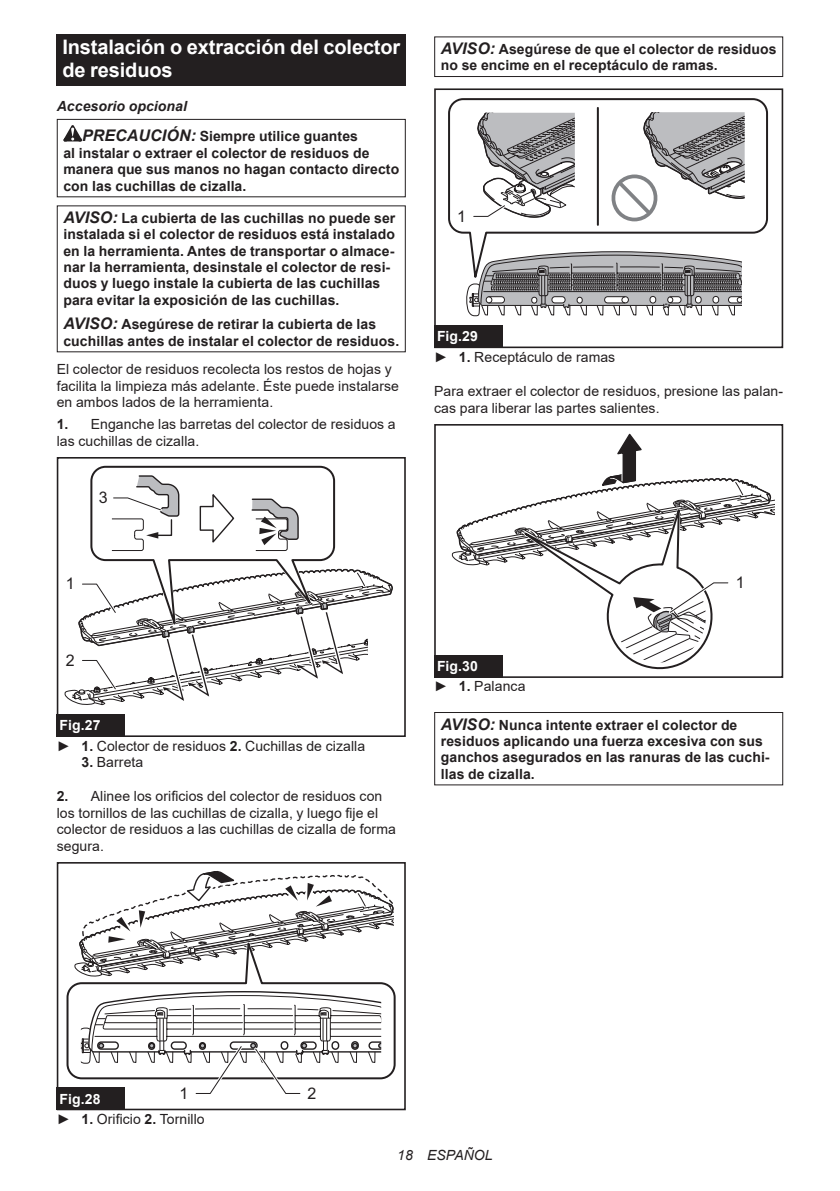
<style>
.page{position:relative;width:840px;height:1191px;background:#fff}
.page>*{position:absolute;margin:0;border:0;box-sizing:border-box;transform-origin:0 0}
.t1{font:700 20px/23.4px "Arial";letter-spacing:-.01em;color:#fff}
.t2{font:16px "Arial";color:#231f20}
.t3{font:700 14px/16.4px "Arial";letter-spacing:.005em;color:#231f20}
.t4{font:14px/16.4px "Arial";letter-spacing:.005em;color:#231f20}
.t5{font:italic 14px "Arial";letter-spacing:.005em;color:#231f20}
.s1{font-style:italic}
.s2{font-style:italic;font-size:16px}
.s3{font-weight:700}
.s4{font-weight:700;color:#fff}
</style>
<div class="page">
<div style="left:57px;top:34px;width:348px;height:52px;background:#231f20"></div>
<svg style="left:63px;top:125px;width:19px;height:16px"></svg>
<div style="left:57px;top:119px;width:348px;height:78px;border:1px solid #231f20"></div>
<div style="left:57px;top:457px;width:348px;height:280px;border:2px solid #231f20"></div>
<svg style="left:64px;top:467px;width:329px;height:239px"></svg>
<div style="left:57px;top:714px;width:68px;height:23px;background:#231f20"></div>
<svg style="left:66px;top:984px;width:8px;height:93px"></svg>
<div style="left:57px;top:862px;width:348px;height:248px;border:2px solid #231f20"></div>
<svg style="left:74px;top:863px;width:331px;height:233px"></svg>
<div style="left:57px;top:1087px;width:68px;height:23px;background:#231f20"></div>
<div style="left:434px;top:36px;width:348px;height:41px;border:1px solid #231f20"></div>
<svg style="left:466px;top:288px;width:274px;height:28px"></svg>
<svg style="left:448px;top:98px;width:294px;height:190px"></svg>
<svg style="left:604px;top:98px;width:164px;height:137px"></svg>
<hr style="left:596px;top:108px;width:2px;height:117px;background:#231f20">
<div style="left:434px;top:88px;width:348px;height:260px;border:2px solid #231f20"></div>
<svg style="left:470px;top:113px;width:104px;height:107px"></svg>
<div style="left:434px;top:325px;width:68px;height:23px;background:#231f20"></div>
<div style="left:434px;top:424px;width:348px;height:254px;border:2px solid #231f20"></div>
<svg style="left:451px;top:433px;width:322px;height:243px"></svg>
<div style="left:434px;top:655px;width:68px;height:23px;background:#231f20"></div>
<div style="left:434px;top:712px;width:348px;height:73px;border:1px solid #231f20"></div>
<h1 class="t1" style="left:62px;top:36px;width:339px">Instalación o extracción del colector de residuos</h1>
<p class="t3" style="left:82px;top:91px;width:277px;line-height:30.6px;text-indent:-25px"><span class="s1">Accesorio opcional<br></span><span class="s2">PRECAUCIÓN:</span> Siempre utilice guantes</p>
<p class="t3" style="left:63px;top:145px;width:337px">al instalar o extraer el colector de residuos de manera que sus manos no hagan contacto directo con las cuchillas de cizalla.</p>
<p class="t3" style="left:63px;top:210px;width:333px"><span class="s2">AVISO:</span> La cubierta de las cuchillas no puede ser instalada si el colector de residuos está instalado en la herramienta. Antes de transportar o almace&shy;nar la herramienta, desinstale el colector de resi&shy;duos y luego instale la cubierta de las cuchillas para evitar la exposición de las cuchillas.</p>
<p class="t3" style="left:63px;top:316px;width:337px"><span class="s2">AVISO:</span> Asegúrese de retirar la cubierta de las cuchillas antes de instalar el colector de residuos.</p>
<p class="t4" style="left:57px;top:361px;width:343px">El colector de residuos recolecta los restos de hojas y facilita la limpieza más adelante. Éste puede instalarse en ambos lados de la herramienta.</p>
<p class="t4" style="left:57px;top:416px;width:340px"><span class="s3">1.</span> Enganche las barretas del colector de residuos a las cuchillas de cizalla.</p>
<p class="t2" style="left:99px;top:486px;width:10px">3</p>
<p class="t2" style="left:66px;top:573px;width:10px">1</p>
<p class="t2" style="left:66px;top:649px;width:10px">2</p>
<p class="t4" style="left:57px;top:715px;width:310px;line-height:20.2px"><span class="s4">Fig.27<br></span>► <span class="s3">1.</span> Colector de residuos <span class="s3">2.</span> Cuchillas de cizalla</p>
<p class="t4" style="left:81px;top:753px;width:63px"><span class="s3">3.</span> Barreta</p>
<p class="t4" style="left:57px;top:788px;width:340px"><span class="s3">2.</span> Alinee los orificios del colector de residuos con los tornillos de las cuchillas de cizalla, y luego fije el colector de residuos a las cuchillas de cizalla de forma segura.</p>
<p class="t3" style="left:440px;top:41px;width:337px"><span class="s2">AVISO:</span> Asegúrese de que el colector de residuos no se encime en el receptáculo de ramas.</p>
<p class="t2" style="left:457px;top:205px;width:10px">1</p>
<p class="t4" style="left:434px;top:326px;width:182px;line-height:20.2px"><span class="s4">Fig.29<br></span>► <span class="s3">1.</span> Receptáculo de ramas</p>
<p class="t4" style="left:434px;top:383px;width:350px">Para extraer el colector de residuos, presione las palan&shy;cas para liberar las partes salientes.</p>
<p class="t2" style="left:735px;top:571px;width:10px">1</p>
<p class="t4" style="left:434px;top:656px;width:93px;line-height:20.2px"><span class="s4">Fig.30<br></span>► <span class="s3">1.</span> Palanca</p>
<p class="t3" style="left:440px;top:716px;width:330px"><span class="s2">AVISO:</span> Nunca intente extraer el colector de residuos aplicando una fuerza excesiva con sus ganchos asegurados en las ranuras de las cuchi&shy;llas de cizalla.</p>
<p class="t2" style="left:179px;top:1082px;width:10px">1</p>
<p class="t2" style="left:307px;top:1082px;width:10px">2</p>
<p class="t4" style="left:57px;top:1088px;width:149px;line-height:20.2px"><span class="s4">Fig.28<br></span>► <span class="s3">1.</span> Orificio <span class="s3">2.</span> Tornillo</p>
<p class="t5" style="left:397px;top:1146px;width:97px">18 ESPAÑOL</p>
</div>
